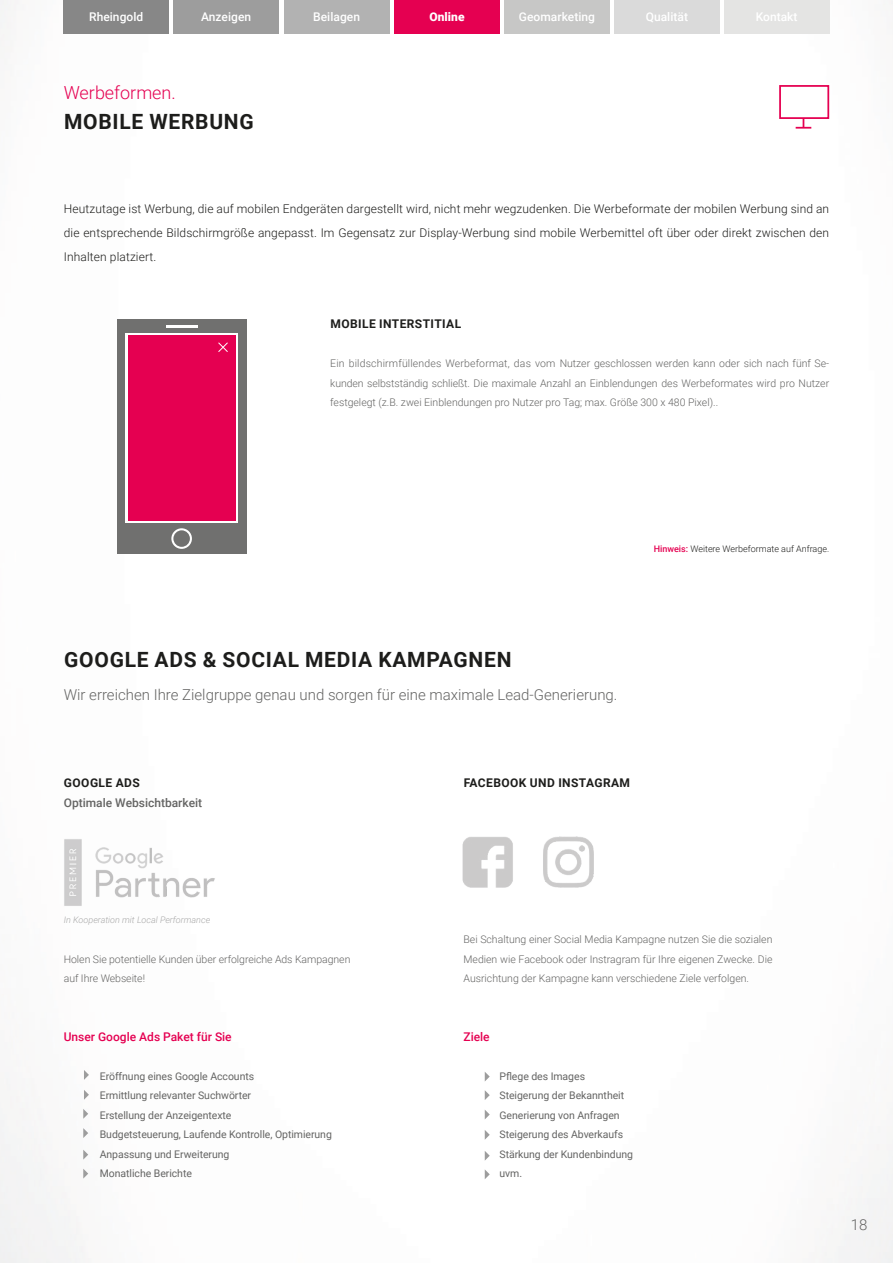
<style>
.page{position:relative;width:893px;height:1263px;background:#fff}
.page>*{position:absolute;margin:0;border:0;box-sizing:border-box;transform-origin:0 0}
.t1{font:700 21px "Roboto";letter-spacing:.035em;color:#1d1d1b}
.t2{font:300 18px "Roboto";color:#e50051}
.t3{font:300 15px "Roboto";color:#646463}
.t4{font:300 12px/24px "Roboto";letter-spacing:.01em;color:#1d1d1b;text-align:justify}
.t5{font:500 12px "Roboto";letter-spacing:.005em;color:#fff}
.t6{font:700 12px "Roboto";letter-spacing:.035em;color:#1d1d1b}
.t7{font:500 12px "Roboto";color:#e50051}
.t8{font:500 12px "Roboto";color:#646463}
.t9{font:900 12px "Roboto";letter-spacing:.005em;color:#fff}
.t10{font:300 10.5px/19.5px "Roboto";color:#646463;text-align:justify}
.t11{font:10.5px/19.5px "Roboto";letter-spacing:-.005em;color:#646463}
.t12{font:300 9px "Roboto";color:#1d1d1b}
.t13{font:italic 300 9px "Roboto";color:#a8a8a8}
.s1{font-weight:500;color:#e50051}
</style>
<div class="page">
<img style="left:0;top:0;width:893px;height:1263px">
<div style="left:504px;top:0;width:106px;height:34px;background:#c7c7c6"></div>
<div style="left:614px;top:0;width:105px;height:34px;background:#dadada"></div>
<div style="left:724px;top:0;width:105px;height:34px;background:#e4e4e3"></div>
<div style="left:284px;top:0;width:105px;height:34px;background:#b2b2b2"></div>
<div style="left:395px;top:0;width:105px;height:34px;background:#e50051"></div>
<div style="left:174px;top:0;width:105px;height:34px;background:#9d9d9d"></div>
<div style="left:64px;top:0;width:105px;height:34px;background:#878787"></div>
<div style="left:779px;top:85px;width:50px;height:34px;border:2px solid #e50051"></div>
<svg style="left:796px;top:118px;width:15px;height:11px"></svg>
<img style="left:462px;top:828px;width:158px;height:71px">
<svg style="left:84px;top:1070px;width:5px;height:10px"></svg>
<svg style="left:485px;top:1071px;width:5px;height:10px"></svg>
<svg style="left:485px;top:1130px;width:5px;height:10px"></svg>
<svg style="left:485px;top:1169px;width:5px;height:10px"></svg>
<svg style="left:84px;top:1090px;width:5px;height:10px"></svg>
<svg style="left:485px;top:1109px;width:5px;height:10px"></svg>
<svg style="left:485px;top:1090px;width:5px;height:10px"></svg>
<svg style="left:485px;top:1151px;width:5px;height:10px"></svg>
<svg style="left:83px;top:1128px;width:5px;height:10px"></svg>
<svg style="left:83px;top:1109px;width:5px;height:10px"></svg>
<svg style="left:83px;top:1169px;width:5px;height:9px"></svg>
<svg style="left:83px;top:1150px;width:5px;height:9px"></svg>
<img style="left:49px;top:812px;width:178px;height:100px">
<div style="left:117px;top:319px;width:130px;height:235px;background:#70706f"></div>
<hr style="left:166px;top:325px;width:31px;height:3px;background:#fff">
<svg style="left:171px;top:528px;width:21px;height:21px"></svg>
<div style="left:173px;top:530px;width:17px;height:17px;background:#70706f;border-radius:50%"></div>
<svg style="left:125px;top:333px;width:113px;height:190px;background:#fbe0ea"></svg>
<div style="left:128px;top:335px;width:107px;height:186px;background:#e50051"></div>
<svg style="left:218px;top:342px;width:10px;height:10px"></svg>
<p class="t5" style="left:89px;top:9px;width:56px">Rheingold</p>
<p class="t5" style="left:201px;top:9px;width:51px">Anzeigen</p>
<p class="t5" style="left:313px;top:9px;width:48px">Beilagen</p>
<p class="t9" style="left:429px;top:9px;width:37px">Online</p>
<p class="t5" style="left:519px;top:9px;width:78px">Geomarketing</p>
<p class="t5" style="left:646px;top:9px;width:44px">Qualität</p>
<p class="t5" style="left:756px;top:9px;width:43px">Kontakt</p>
<h2 class="t2" style="left:64px;top:80px;width:114px">Werbeformen.</h2>
<h1 class="t1" style="left:64px;top:106px;width:191px">MOBILE WERBUNG</h1>
<p class="t4" style="left:64px;top:197px;width:767px">Heutzutage ist Werbung, die auf mobilen Endgeräten dargestellt wird, nicht mehr wegzudenken. Die Werbeformate der mobilen Werbung sind an die entsprechende Bildschirmgröße angepasst. Im Gegensatz zur Display-Werbung sind mobile Werbemittel oft über oder direkt zwischen den Inhalten platziert.</p>
<p class="t6" style="left:330px;top:315px;width:132px">MOBILE INTERSTITIAL</p>
<p class="t10" style="left:330px;top:353px;width:500px">Ein bildschirmfüllendes Werbeformat, das vom Nutzer geschlossen werden kann oder sich nach fünf Se&shy;kunden selbstständig schließt. Die maximale Anzahl an Einblendungen des Werbeformates wird pro Nutzer festgelegt (z.B. zwei Einblendungen pro Nutzer pro Tag; max. Größe 300 x 480 Pixel)..</p>
<p class="t12" style="left:654px;top:542px;width:177px"><span class="s1">Hinweis:</span> Weitere Werbeformate auf Anfrage.</p>
<h1 class="t1" style="left:64px;top:644px;width:449px">GOOGLE ADS &amp; SOCIAL MEDIA KAMPAGNEN</h1>
<h3 class="t3" style="left:64px;top:684px;width:555px">Wir erreichen Ihre Zielgruppe genau und sorgen für eine maximale Lead-Generierung.</h3>
<p class="t6" style="left:64px;top:775px;width:77px">GOOGLE ADS</p>
<p class="t8" style="left:64px;top:794px;width:140px">Optimale Websichtbarkeit</p>
<p class="t6" style="left:464px;top:775px;width:168px">FACEBOOK UND INSTAGRAM</p>
<p class="t13" style="left:64px;top:914px;width:148px">In Kooperation mit Local Performance</p>
<p class="t10" style="left:64px;top:949px;width:288px">Holen Sie potentielle Kunden über erfolgreiche Ads Kampagnen auf Ihre Webseite!</p>
<p class="t7" style="left:64px;top:1028px;width:169px">Unser Google Ads Paket für Sie</p>
<p class="t11" style="left:100px;top:1066px;width:234px">Eröffnung eines Google Accounts<br>Ermittlung relevanter Suchwörter<br>Erstellung der Anzeigentexte<br>Budgetsteuerung, Laufende Kontrolle, Optimierung Anpassung und Erweiterung<br>Monatliche Berichte</p>
<p class="t10" style="left:463px;top:929px;width:310px">Bei Schaltung einer Social Media Kampagne nutzen Sie die sozialen Medien wie Facebook oder Instragram für Ihre eigenen Zwecke. Die Ausrichtung der Kampagne kann verschiedene Ziele verfolgen.</p>
<p class="t7" style="left:463px;top:1028px;width:27px">Ziele</p>
<p class="t11" style="left:499px;top:1066px;width:135px">Pflege des Images<br>Steigerung der Bekanntheit<br>Generierung von Anfragen<br>Steigerung des Abverkaufs<br>Stärkung der Kundenbindung uvm.</p>
<h3 class="t3" style="left:851px;top:1214px;width:18px">18</h3>
</div>
